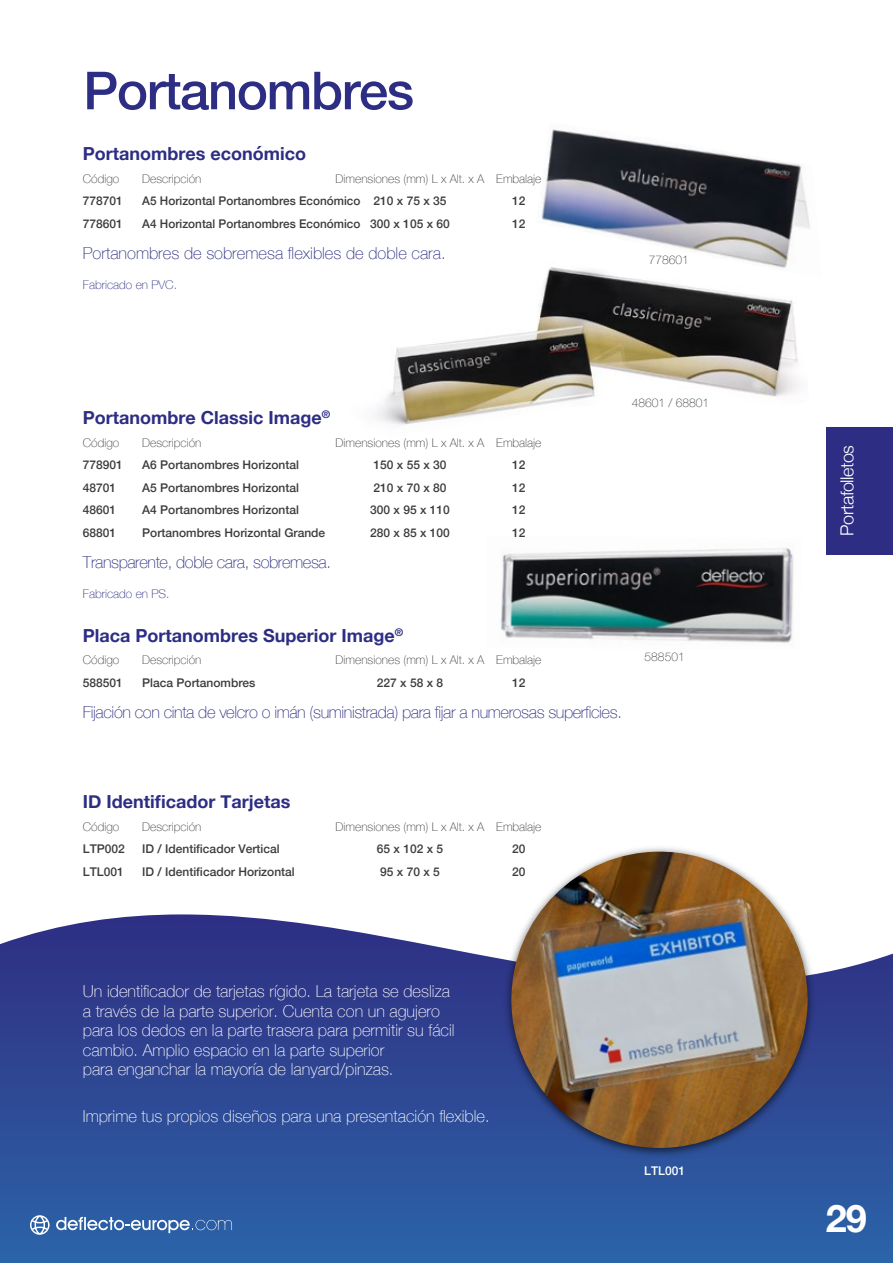
<style>
.page{position:relative;width:893px;height:1263px;background:#fff}
.page>*{position:absolute;margin:0;border:0;box-sizing:border-box;transform-origin:0 0}
.t1{font:500 52.5px "Helvetica Neue";letter-spacing:-.025em;color:#2d2e83}
.t2{font:700 37.95px "Helvetica Neue";color:#fff}
.t3{font:700 18px "Helvetica Neue";color:#2d2e83}
.t4{font:300 18px "Helvetica Neue";letter-spacing:-.025em;color:#fff}
.t5{font:100 16.5px/19.5px "Helvetica Neue";color:#fff}
.t6{font:100 16.5px "Helvetica Neue";letter-spacing:-.025em;color:#2d2e83}
.t7{font:100 16.5px "Helvetica Neue";color:#2d2e83}
.t8{font:500 12px "Helvetica Neue";color:#3c3c3b}
.t9{font:100 12px "Helvetica Neue";color:#3c3c3b}
.t10{font:100 12px "Helvetica Neue";color:#2d2e83}
.t11{font:500 12px "Helvetica Neue";color:#fff}
</style>
<div class="page">
<svg style="left:0;top:914px;width:314px;height:349px;background:#324c97"></svg>
<img style="left:376px;top:278px;width:422px;height:147px">
<img style="left:541px;top:129px;width:269px;height:149px">
<div style="left:827px;top:427px;width:66px;height:128px;background:#2d2e83"></div>
<svg style="left:30px;top:1214px;width:20px;height:21px"></svg>
<svg style="left:56px;top:1217px;width:176px;height:16px;background:#5e85ba"></svg>
<img style="left:501px;top:548px;width:293px;height:95px">
<img style="left:314px;top:847px;width:579px;height:416px">
<img style="left:511px;top:852px;width:297px;height:296px;border-radius:148px">
<h1 class="t1" style="left:83px;top:48px;width:332px">Portanombres</h1>
<h3 class="t3" style="left:83px;top:139px;width:225px">Portanombres económico</h3>
<p class="t9" style="left:83px;top:169px;width:38px">Código</p>
<p class="t9" style="left:142px;top:169px;width:61px">Descripción</p>
<p class="t9" style="left:336px;top:169px;width:207px">Dimensiones (mm) L x Alt. x A Embalaje</p>
<p class="t8" style="left:83px;top:191px;width:42px">778701</p>
<p class="t8" style="left:142px;top:191px;width:306px">A5 Horizontal Portanombres Económico 210 x 75 x 35</p>
<p class="t8" style="left:512px;top:191px;width:15px">12</p>
<p class="t8" style="left:83px;top:214px;width:42px">778601</p>
<p class="t8" style="left:142px;top:214px;width:309px">A4 Horizontal Portanombres Económico 300 x 105 x 60</p>
<p class="t8" style="left:512px;top:214px;width:15px">12</p>
<h3 class="t7" style="left:83px;top:241px;width:364px">Portanombres de sobremesa flexibles de doble cara.</h3>
<p class="t10" style="left:83px;top:276px;width:96px">Fabricado en PVC.</p>
<p class="t9" style="left:649px;top:251px;width:42px">778601</p>
<h3 class="t3" style="left:83px;top:403px;width:249px">Portanombre Classic Image<sup>®</sup></h3>
<p class="t9" style="left:83px;top:433px;width:38px">Código</p>
<p class="t9" style="left:142px;top:433px;width:61px">Descripción</p>
<p class="t9" style="left:336px;top:433px;width:207px">Dimensiones (mm) L x Alt. x A Embalaje</p>
<p class="t8" style="left:83px;top:455px;width:42px">778901</p>
<p class="t8" style="left:142px;top:455px;width:158px">A6 Portanombres Horizontal</p>
<p class="t8" style="left:374px;top:455px;width:74px">150 x 55 x 30</p>
<p class="t8" style="left:512px;top:455px;width:15px">12</p>
<p class="t8" style="left:83px;top:478px;width:35px">48701</p>
<p class="t8" style="left:142px;top:478px;width:158px">A5 Portanombres Horizontal</p>
<p class="t8" style="left:374px;top:478px;width:74px">210 x 70 x 80</p>
<p class="t8" style="left:512px;top:478px;width:15px">12</p>
<p class="t8" style="left:83px;top:500px;width:35px">48601</p>
<p class="t8" style="left:142px;top:500px;width:158px">A4 Portanombres Horizontal</p>
<p class="t8" style="left:370px;top:500px;width:81px">300 x 95 x 110</p>
<p class="t8" style="left:512px;top:500px;width:15px">12</p>
<p class="t8" style="left:83px;top:523px;width:35px">68801</p>
<p class="t8" style="left:142px;top:523px;width:184px">Portanombres Horizontal Grande</p>
<p class="t8" style="left:370px;top:523px;width:81px">280 x 85 x 100</p>
<p class="t8" style="left:512px;top:523px;width:15px">12</p>
<h3 class="t6" style="left:83px;top:550px;width:250px">Transparente, doble cara, sobremesa.</h3>
<p class="t10" style="left:83px;top:585px;width:88px">Fabricado en PS.</p>
<h3 class="t3" style="left:83px;top:621px;width:322px">Placa Portanombres Superior Image<sup>®</sup></h3>
<p class="t9" style="left:83px;top:651px;width:38px">Código</p>
<p class="t9" style="left:142px;top:651px;width:61px">Descripción</p>
<p class="t9" style="left:336px;top:651px;width:207px">Dimensiones (mm) L x Alt. x A Embalaje</p>
<p class="t8" style="left:83px;top:673px;width:42px">588501</p>
<p class="t8" style="left:142px;top:673px;width:115px">Placa Portanombres</p>
<p class="t8" style="left:377px;top:673px;width:68px">227 x 58 x 8</p>
<p class="t8" style="left:512px;top:673px;width:15px">12</p>
<h3 class="t6" style="left:83px;top:700px;width:541px">Fijación con cinta de velcro o imán (suministrada) para fijar a numerosas superficies.</h3>
<p class="t9" style="left:632px;top:394px;width:79px">48601 / 68801</p>
<p class="t9" style="left:645px;top:648px;width:42px">588501</p>
<h3 class="t3" style="left:83px;top:787px;width:209px">ID Identificador Tarjetas</h3>
<p class="t9" style="left:83px;top:817px;width:38px">Código</p>
<p class="t9" style="left:142px;top:817px;width:61px">Descripción</p>
<p class="t9" style="left:336px;top:817px;width:207px">Dimensiones (mm) L x Alt. x A Embalaje</p>
<p class="t8" style="left:83px;top:839px;width:44px">LTP002</p>
<p class="t8" style="left:142px;top:839px;width:139px">ID / Identificador Vertical</p>
<p class="t8" style="left:377px;top:839px;width:68px">65 x 102 x 5</p>
<p class="t8" style="left:512px;top:839px;width:15px">20</p>
<p class="t8" style="left:83px;top:862px;width:42px">LTL001</p>
<p class="t8" style="left:142px;top:862px;width:154px">ID / Identificador Horizontal</p>
<p class="t8" style="left:380px;top:862px;width:61px">95 x 70 x 5</p>
<p class="t8" style="left:512px;top:862px;width:15px">20</p>
<p class="t5" style="left:83px;top:981px;width:373px">Un identificador de tarjetas rígido. La tarjeta se desliza a través de la parte superior. Cuenta con un agujero para los dedos en la parte trasera para permitir su fácil cambio. Amplio espacio en la parte superior<br>para enganchar la mayoría de lanyard/pinzas.</p>
<h3 class="t5" style="left:83px;top:1106px;width:408px">Imprime tus propios diseños para una presentación flexible.</h3>
<p class="t11" style="left:644px;top:1161px;width:42px">LTL001</p>
<h3 class="t4" style="left:833px;top:536px;width:92px;rotate:-90deg">Portafolletos</h3>
<h2 class="t2" style="left:826px;top:1189px;width:43px">29</h2>
</div>
